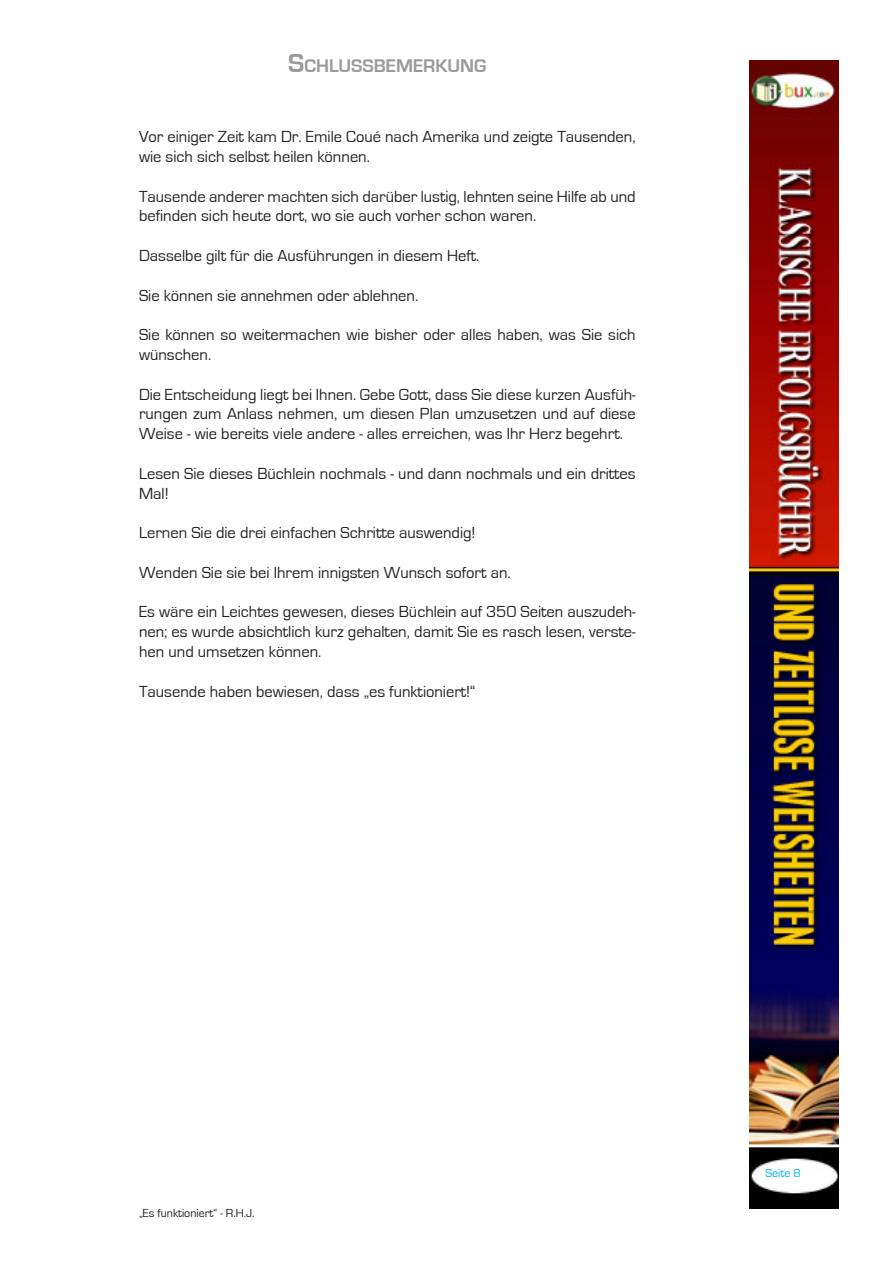
<style>
.page{position:relative;width:893px;height:1263px;background:#fff}
.page>*{position:absolute;margin:0;border:0;box-sizing:border-box;transform-origin:0 0}
.t1{font:700 18.9px "Eurostile";color:#9a9a9a}
.t2{font:16.5px/19.8px "Eurostile";color:#231f20}
.t3{font:12px "Eurostile";color:#231f20}
.t4{font:12px "Eurostile";color:#00aeef}
.s1{font-size:27px}
</style>
<div class="page">
<img style="left:750px;top:61px;width:89px;height:1148px">
<svg style="left:794px;top:1169px;width:6px;height:8px"></svg>
<p class="t1" style="left:288px;top:55px;width:198px"><span class="s1">S</span>CHLUSSBEMERKUNG</p>
<p class="t2" style="left:139px;top:127px;width:498px">Vor einiger Zeit kam Dr. Emile Coué nach Amerika und zeigte Tausenden, wie sich sich selbst heilen können.</p>
<p class="t2" style="left:139px;top:187px;width:498px">Tausende anderer machten sich darüber lustig, lehnten seine Hilfe ab und befinden sich heute dort, wo sie auch vorher schon waren.</p>
<p class="t2" style="left:139px;top:246px;width:342px">Dasselbe gilt für die Ausführungen in diesem Heft.</p>
<p class="t2" style="left:139px;top:286px;width:281px">Sie können sie annehmen oder ablehnen.</p>
<p class="t2" style="left:139px;top:325px;width:498px">Sie können so weitermachen wie bisher oder alles haben, was Sie sich wünschen.</p>
<p class="t2" style="left:139px;top:385px;width:498px;text-align:justify">Die Entscheidung liegt bei Ihnen. Gebe Gott, dass Sie diese kurzen Ausfüh&shy;rungen zum Anlass nehmen, um diesen Plan umzusetzen und auf diese Weise - wie bereits viele andere - alles erreichen, was Ihr Herz begehrt.</p>
<p class="t2" style="left:139px;top:464px;width:498px">Lesen Sie dieses Büchlein nochmals - und dann nochmals und ein drittes<br>Mal!</p>
<p class="t2" style="left:139px;top:523px;width:338px">Lernen Sie die drei einfachen Schritte auswendig!</p>
<p class="t2" style="left:139px;top:563px;width:373px">Wenden Sie sie bei Ihrem innigsten Wunsch sofort an.</p>
<p class="t2" style="left:139px;top:602px;width:498px;text-align:justify">Es wäre ein Leichtes gewesen, dieses Büchlein auf 350 Seiten auszudeh&shy;nen; es wurde absichtlich kurz gehalten, damit Sie es rasch lesen, verste&shy;hen und umsetzen können.</p>
<p class="t2" style="left:139px;top:682px;width:338px">Tausende haben bewiesen, dass „es funktioniert!“</p>
<p class="t3" style="left:139px;top:1206px;width:117px">„Es funktioniert“ - R.H.J.</p>
<p class="t4" style="left:765px;top:1167px;width:26px">Seite</p>
</div>
